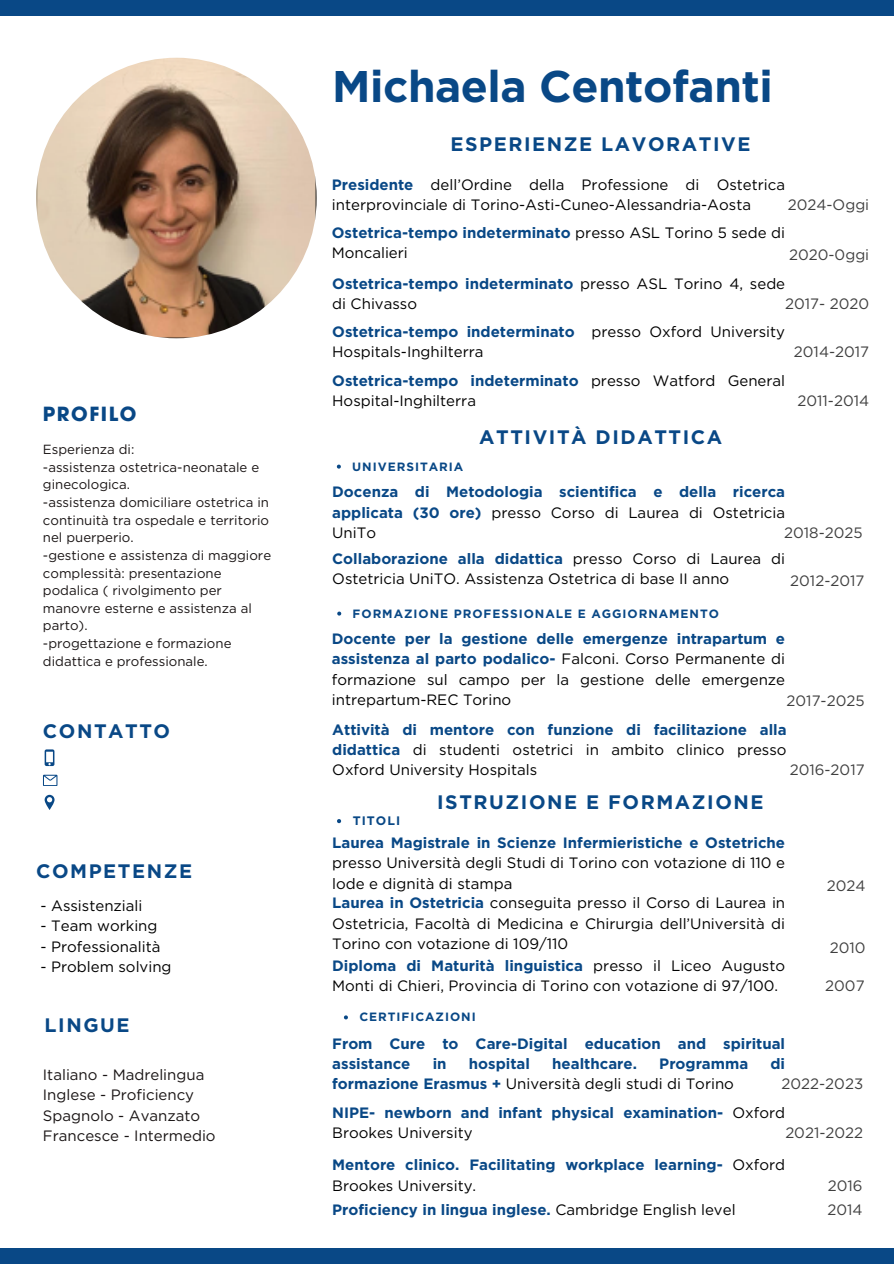
<style>
.page{position:relative;width:894px;height:1264px;background:#fff}
.page>*{position:absolute;margin:0;border:0;box-sizing:border-box;transform-origin:0 0}
.t1{font:700 44.25px "Gotham";letter-spacing:-.01em;color:#094886}
.t2{font:700 19.5px "Gotham";letter-spacing:.08em;color:#094886}
.t3{font:700 19.5px "ITC Avant Garde Pro";letter-spacing:.08em;color:#094886}
.t4{font:15px/20.2px "Gotham";color:#000}
.t5{font:700 15px/20.2px "Gotham";color:#094886}
.t6{font:15px "Gotham";color:#404040}
.t7{font:15px/20.2px "Gotham";color:#191414}
.t8{font:13.2px/17.7px "Gotham";color:#191414}
.t9{font:700 12.3px "Gotham";letter-spacing:.08em;color:#094886}
.t10{font:700 12px "Gotham";letter-spacing:.08em;color:#094886}
.s1{font-weight:700;color:#094886}
.s2{font-weight:400;color:#000}
</style>
<div class="page">
<img style="left:36px;top:58px;width:280px;height:280px;border-radius:50%">
<div style="left:0;top:0;width:893px;height:16px;background:#094886"></div>
<div style="left:0;top:1247px;width:893px;height:16px;background:#094886"></div>
<svg style="left:45px;top:794px;width:10px;height:16px"></svg>
<svg style="left:43px;top:774px;width:14px;height:12px"></svg>
<svg style="left:45px;top:749px;width:9px;height:17px"></svg>
<svg style="left:337px;top:819px;width:4px;height:4px"></svg>
<svg style="left:344px;top:1015px;width:4px;height:4px"></svg>
<svg style="left:337px;top:464px;width:4px;height:4px"></svg>
<svg style="left:337px;top:611px;width:4px;height:4px"></svg>
<p class="t3" style="left:43px;top:407px;width:95px">PROFILO</p>
<p class="t8" style="left:43px;top:440px;width:93px">Esperienza di:</p>
<h2 class="t8" style="left:43px;top:458px;width:218px">-assistenza ostetrica-neonatale e</h2>
<h3 class="t8" style="left:43px;top:475px;width:89px">ginecologica.</h3>
<p class="t8" style="left:43px;top:493px;width:227px;text-align:justify">-assistenza domiciliare ostetrica in continuità tra ospedale e territorio nel puerperio.</p>
<h2 class="t8" style="left:43px;top:546px;width:230px">-gestione e assistenza di maggiore complessità: presentazione podalica ( rivolgimento per manovre esterne e assistenza al parto).</h2>
<h3 class="t8" style="left:43px;top:634px;width:190px">-progettazione e formazione didattica e professionale.</h3>
<p class="t2" style="left:43px;top:719px;width:129px">CONTATTO</p>
<h1 class="t2" style="left:36px;top:859px;width:157px">COMPETENZE</h1>
<h3 class="t4" style="left:41px;top:895px;width:103px">- Assistenziali</h3>
<h3 class="t4" style="left:41px;top:915px;width:118px">- Team working</h3>
<h3 class="t4" style="left:41px;top:936px;width:121px">- Professionalità</h3>
<h3 class="t4" style="left:41px;top:956px;width:132px">- Problem solving</h3>
<h2 class="t2" style="left:45px;top:1013px;width:86px">LINGUE</h2>
<h3 class="t7" style="left:43px;top:1064px;width:163px">Italiano - Madrelingua<br>Inglese - Proficiency<br>Spagnolo - Avanzato</h3>
<h3 class="t7" style="left:43px;top:1125px;width:174px">Francesce - Intermedio</h3>
<p class="t1" style="left:332px;top:60px;width:442px">Michaela Centofanti</p>
<h2 class="t2" style="left:450px;top:132px;width:301px">ESPERIENZE LAVORATIVE</h2>
<p class="t4" style="left:332px;top:174px;width:454px"><span class="s1">Presidente</span> dell’Ordine della Professione di Ostetrica interprovinciale di Torino-Asti-Cuneo-Alessandria-Aosta</p>
<p class="t4" style="left:332px;top:222px;width:454px"><span class="s1">Ostetrica-tempo indeterminato</span> presso ASL Torino 5 sede di<br>Moncalieri</p>
<p class="t4" style="left:332px;top:273px;width:454px"><span class="s1">Ostetrica-tempo indeterminato</span> presso ASL Torino 4, sede di Chivasso</p>
<p class="t6" style="left:787px;top:196px;width:83px">2024-Oggi</p>
<p class="t6" style="left:788px;top:245px;width:82px">2020-0ggi</p>
<p class="t6" style="left:785px;top:294px;width:86px">2017- 2020</p>
<h3 class="t4" style="left:332px;top:321px;width:454px"><span class="s1">Ostetrica-tempo indeterminato</span> presso Oxford University<br>Hospitals-Inghilterra</h3>
<p class="t4" style="left:332px;top:370px;width:454px"><span class="s1">Ostetrica-tempo indeterminato</span> presso Watford General<br>Hospital-Inghilterra</p>
<h3 class="t10" style="left:352px;top:459px;width:112px">UNIVERSITARIA</h3>
<h3 class="t2" style="left:479px;top:425px;width:244px">ATTIVITÀ DIDATTICA</h3>
<h2 class="t6" style="left:793px;top:343px;width:77px">2014-2017</h2>
<h3 class="t6" style="left:797px;top:391px;width:73px">2011-2014</h3>
<h3 class="t5" style="left:332px;top:482px;width:454px;text-align:justify">Docenza di Metodologia scientifica e della ricerca applicata (30 ore) <span class="s2">presso Corso di Laurea di Ostetricia UniTo</span></h3>
<h3 class="t4" style="left:332px;top:548px;width:454px"><span class="s1">Collaborazione alla didattica</span> presso Corso di Laurea di<br>Ostetricia UniTO. Assistenza Ostetrica di base II anno</h3>
<h3 class="t6" style="left:783px;top:523px;width:80px">2018-2025</h3>
<h3 class="t6" style="left:790px;top:571px;width:76px">2012-2017</h3>
<h3 class="t10" style="left:352px;top:606px;width:368px">FORMAZIONE PROFESSIONALE E AGGIORNAMENTO</h3>
<h3 class="t4" style="left:332px;top:628px;width:454px;text-align:justify"><span class="s1">Docente per la gestione delle emergenze intrapartum e assistenza al parto podalico-</span> Falconi. Corso Permanente di formazione sul campo per la gestione delle emergenze intrepartum-REC Torino</h3>
<h3 class="t6" style="left:786px;top:691px;width:79px">2017-2025</h3>
<p class="t4" style="left:332px;top:719px;width:455px;text-align:justify"><span class="s1">Attività di mentore con funzione di facilitazione alla didattica</span> di studenti ostetrici in ambito clinico presso Oxford University Hospitals</p>
<h3 class="t6" style="left:789px;top:760px;width:76px">2016-2017</h3>
<h3 class="t9" style="left:353px;top:813px;width:49px">TITOLI</h3>
<h2 class="t2" style="left:437px;top:790px;width:328px">ISTRUZIONE E FORMAZIONE</h2>
<h3 class="t4" style="left:332px;top:832px;width:454px;text-align:justify"><span class="s1">Laurea Magistrale in Scienze Infermieristiche e Ostetriche </span>presso Università degli Studi di Torino con votazione di 110 e lode e dignità di stampa</h3>
<h3 class="t4" style="left:332px;top:892px;width:454px;text-align:justify"><span class="s1">Laurea in Ostetricia</span> conseguita presso il Corso di Laurea in Ostetricia, Facoltà di Medicina e Chirurgia dell’Università di Torino con votazione di 109/110</h3>
<h3 class="t4" style="left:332px;top:955px;width:454px"><span class="s1">Diploma di Maturità linguistica</span> presso il Liceo Augusto<br>Monti di Chieri, Provincia di Torino con votazione di 97/100.</h3>
<h3 class="t10" style="left:359px;top:1009px;width:118px">CERTIFICAZIONI</h3>
<h3 class="t6" style="left:826px;top:876px;width:40px">2024</h3>
<h3 class="t6" style="left:829px;top:938px;width:37px">2010</h3>
<h3 class="t6" style="left:825px;top:976px;width:41px">2007</h3>
<p class="t5" style="left:332px;top:1033px;width:454px">From Cure to Care-Digital education and spiritual assistance</p>
<p class="t5" style="left:432px;top:1053px;width:15px">in</p>
<p class="t5" style="left:469px;top:1053px;width:63px">hospital</p>
<p class="t5" style="left:552px;top:1053px;width:86px">healthcare.</p>
<p class="t5" style="left:659px;top:1053px;width:90px">Programma</p>
<p class="t5" style="left:770px;top:1053px;width:16px">di</p>
<p class="t4" style="left:332px;top:1073px;width:403px"><span class="s1">formazione Erasmus +</span> Università degli studi di Torino</p>
<h3 class="t6" style="left:781px;top:1074px;width:83px">2022-2023</h3>
<h3 class="t5" style="left:332px;top:1102px;width:454px">NIPE- newborn and infant physical examination- <span class="s2">Oxford<br>Brookes University</span></h3>
<h3 class="t6" style="left:785px;top:1123px;width:79px">2021-2022</h3>
<p class="t5" style="left:332px;top:1154px;width:454px">Mentore clinico. Facilitating workplace learning- <span class="s2">Oxford<br>Brookes University.</span></p>
<h2 class="t5" style="left:332px;top:1199px;width:405px">Proficiency in lingua inglese. <span class="s2">Cambridge English level</span></h2>
<h3 class="t6" style="left:827px;top:1176px;width:36px">2016</h3>
<h3 class="t6" style="left:827px;top:1200px;width:37px">2014</h3>
</div>
